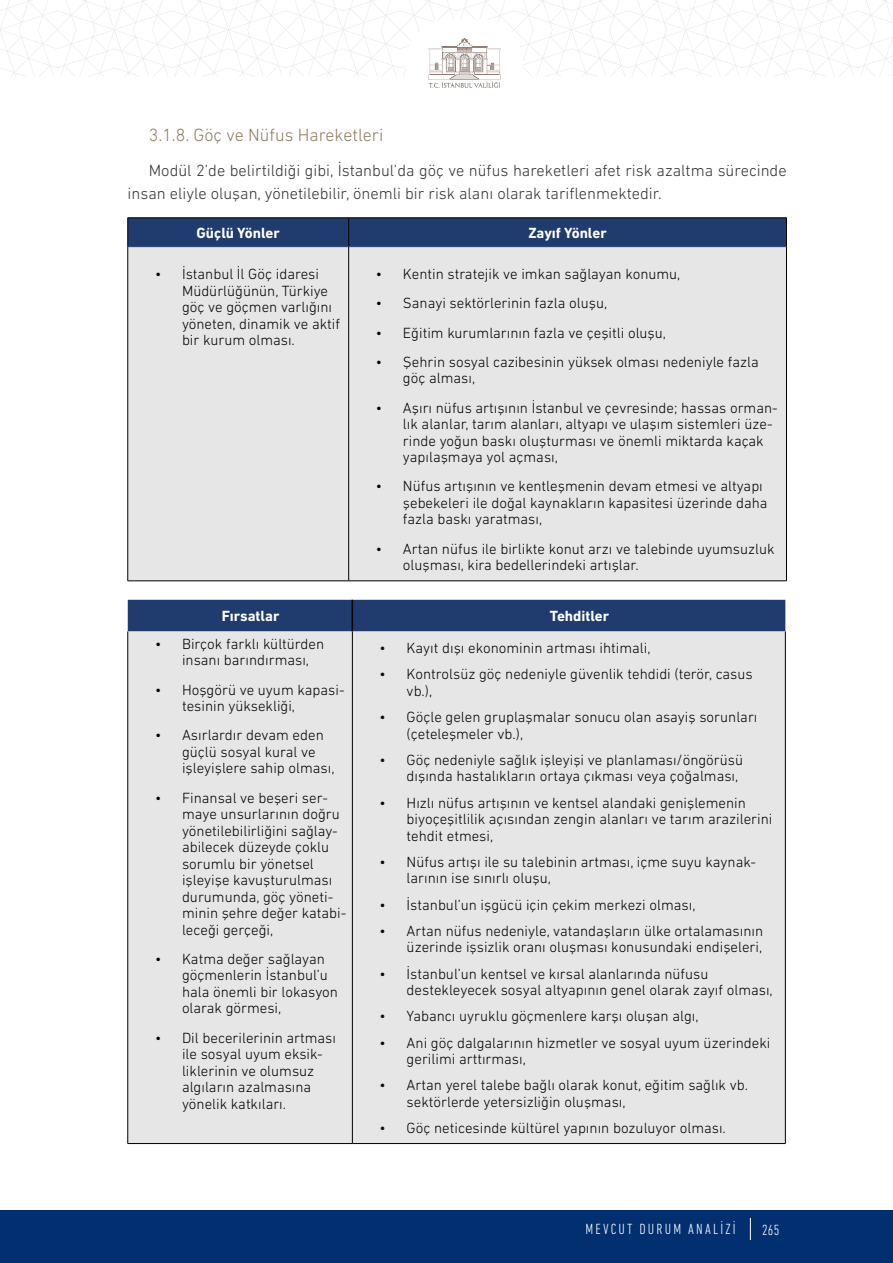
<style>
.page{position:relative;width:893px;height:1263px;background:#fff}
.page>*{position:absolute;margin:0;border:0;box-sizing:border-box;transform-origin:0 0}
.t1{font:300 18px "DIN Next LT Pro";color:#8c7d60}
.t2{font:300 16.5px/22.5px "DIN Next LT Pro";color:#333}
.t3{font:300 15px/16.5px "DIN Next LT Pro";color:#000}
.t4{font:700 15px "DIN Next LT Pro";color:#fff}
.t5{font:300 condensed 15px "DIN Next LT Pro";letter-spacing:.145em;color:#fff}
</style>
<div class="page">
<div style="left:0;top:1210px;width:893px;height:53px;background:#012f70"></div>
<svg style="left:750px;top:1218px;width:1px;height:22px"></svg>
<svg style="left:0;top:0;width:893px;height:88px"></svg>
<div style="left:128px;top:247px;width:658px;height:334px;background:#e6e6e6"></div>
<hr style="left:127px;top:247px;width:1px;height:334px;background:#000">
<hr style="left:348px;top:247px;width:1px;height:334px;background:#000">
<hr style="left:786px;top:247px;width:1px;height:334px;background:#000">
<hr style="left:128px;top:581px;width:221px;height:1px;background:#000">
<hr style="left:349px;top:581px;width:438px;height:1px;background:#000">
<div style="left:127px;top:218px;width:660px;height:29px;background:#203b6d"></div>
<hr style="left:128px;top:246px;width:221px;height:1px;background:#203b6d">
<hr style="left:349px;top:246px;width:437px;height:1px;background:#203b6d">
<div style="left:128px;top:600px;width:657px;height:31px;background:#203b6d"></div>
<div style="left:128px;top:631px;width:657px;height:512px;background:#e6e6e6"></div>
<hr style="left:352px;top:600px;width:1px;height:31px;background:#000">
<hr style="left:127px;top:631px;width:1px;height:512px;background:#000">
<hr style="left:352px;top:631px;width:1px;height:512px;background:#000">
<hr style="left:785px;top:631px;width:1px;height:512px;background:#000">
<hr style="left:128px;top:1143px;width:224px;height:1px;background:#000">
<hr style="left:352px;top:1143px;width:433px;height:1px;background:#000">
<p class="t1" style="left:149px;top:125px;width:236px">3.1.8. Göç ve Nüfus Hareketleri</p>
<p class="t2" style="left:128px;top:159px;width:661px;text-indent:21px">Modül 2’de belirtildiği gibi, İstanbul’da göç ve nüfus hareketleri afet risk azaltma sürecinde insan eliyle oluşan, yönetilebilir, önemli bir risk alanı olarak tariflenmektedir.</p>
<p class="t4" style="left:196px;top:224px;width:85px">Güçlü Yönler</p>
<p class="t4" style="left:528px;top:224px;width:80px">Zayıf Yönler</p>
<p class="t3" style="left:182px;top:266px;width:160px;text-indent:-27px">• İstanbul İl Göç idaresi<br>Müdürlüğünün, Türkiye göç ve göçmen varlığını yöneten, dinamik ve aktif bir kurum olması.</p>
<p class="t3" style="left:376px;top:266px;width:306px">• Kentin stratejik ve imkan sağlayan konumu,</p>
<p class="t3" style="left:376px;top:295px;width:233px">• Sanayi sektörlerinin fazla oluşu,</p>
<p class="t3" style="left:376px;top:324px;width:292px">• Eğitim kurumlarının fazla ve çeşitli oluşu,</p>
<p class="t3" style="left:403px;top:353px;width:357px;text-indent:-27px">• Şehrin sosyal cazibesinin yüksek olması nedeniyle fazla göç alması,</p>
<p class="t3" style="left:403px;top:399px;width:376px;text-indent:-27px">• Aşırı nüfus artışının İstanbul ve çevresinde; hassas orman&shy;lık alanlar, tarım alanları, altyapı ve ulaşım sistemleri üze&shy;rinde yoğun baskı oluşturması ve önemli miktarda kaçak yapılaşmaya yol açması,</p>
<p class="t3" style="left:403px;top:478px;width:366px;text-indent:-27px">• Nüfus artışının ve kentleşmenin devam etmesi ve altyapı şebekeleri ile doğal kaynakların kapasitesi üzerinde daha fazla baskı yaratması,</p>
<p class="t3" style="left:403px;top:540px;width:373px;text-indent:-27px">• Artan nüfus ile birlikte konut arzı ve talebinde uyumsuzluk oluşması, kira bedellerindeki artışlar.</p>
<p class="t4" style="left:222px;top:607px;width:59px">Fırsatlar</p>
<p class="t4" style="left:550px;top:607px;width:61px">Tehditler</p>
<p class="t3" style="left:182px;top:635px;width:144px;text-indent:-27px">• Birçok farklı kültürden insanı barındırması,</p>
<p class="t3" style="left:182px;top:681px;width:164px;text-indent:-27px">• Hoşgörü ve uyum kapasi&shy;tesinin yüksekliği,</p>
<p class="t3" style="left:182px;top:727px;width:154px;text-indent:-27px">• Asırlardır devam eden güçlü sosyal kural ve işleyişlere sahip olması,</p>
<p class="t3" style="left:182px;top:789px;width:166px;text-indent:-27px">• Finansal ve beşeri ser&shy;maye unsurlarının doğru yönetilebilirliğini sağlay&shy;abilecek düzeyde çoklu sorumlu bir yönetsel işleyişe kavuşturulması durumunda, göç yöneti&shy;minin şehre değer katabi&shy;leceği gerçeği,</p>
<p class="t3" style="left:182px;top:950px;width:158px;text-indent:-27px">• Katma değer sağlayan göçmenlerin İstanbul’u hala önemli bir lokasyon olarak görmesi,</p>
<p class="t3" style="left:182px;top:1029px;width:156px;text-indent:-27px">• Dil becerilerinin artması ile sosyal uyum eksik&shy;liklerinin ve olumsuz algıların azalmasına yönelik katkıları.</p>
<p class="t3" style="left:380px;top:639px;width:272px">• Kayıt dışı ekonominin artması ihtimali,</p>
<p class="t3" style="left:407px;top:666px;width:348px;text-indent:-27px">• Kontrolsüz göç nedeniyle güvenlik tehdidi (terör, casus vb.),</p>
<p class="t3" style="left:407px;top:708px;width:352px;text-indent:-27px">• Göçle gelen gruplaşmalar sonucu olan asayiş sorunları (çeteleşmeler vb.),</p>
<p class="t3" style="left:407px;top:751px;width:338px;text-indent:-27px">• Göç nedeniyle sağlık işleyişi ve planlaması/öngörüsü dışında hastalıkların ortaya çıkması veya çoğalması,</p>
<p class="t3" style="left:407px;top:794px;width:367px;text-indent:-27px">• Hızlı nüfus artışının ve kentsel alandaki genişlemenin biyoçeşitlilik açısından zengin alanları ve tarım arazilerini tehdit etmesi,</p>
<p class="t3" style="left:407px;top:853px;width:351px;text-indent:-27px">• Nüfus artışı ile su talebinin artması, içme suyu kaynak&shy;larının ise sınırlı oluşu,</p>
<p class="t3" style="left:380px;top:896px;width:317px">• İstanbul’un işgücü için çekim merkezi olması,</p>
<p class="t3" style="left:380px;top:922px;width:385px;text-align:right">• Artan nüfus nedeniyle, vatandaşların ülke ortalamasının üzerinde işsizlik oranı oluşması konusundaki endişeleri,</p>
<p class="t3" style="left:407px;top:965px;width:368px;text-indent:-27px">• İstanbul’un kentsel ve kırsal alanlarında nüfusu destekleyecek sosyal altyapının genel olarak zayıf olması,</p>
<p class="t3" style="left:380px;top:1008px;width:320px">• Yabancı uyruklu göçmenlere karşı oluşan algı,</p>
<p class="t3" style="left:407px;top:1034px;width:365px;text-indent:-27px">• Ani göç dalgalarının hizmetler ve sosyal uyum üzerindeki gerilimi arttırması,</p>
<p class="t3" style="left:407px;top:1077px;width:343px;text-indent:-27px">• Artan yerel talebe bağlı olarak konut, eğitim sağlık vb. sektörlerde yetersizliğin oluşması,</p>
<p class="t3" style="left:380px;top:1119px;width:348px">• Göç neticesinde kültürel yapının bozuluyor olması.</p>
<p class="t5" style="left:586px;top:1221px;width:152px">MEVCUT DURUM ANALİZİ</p>
<p class="t5" style="left:762px;top:1221px;width:19px">265</p>
</div>
